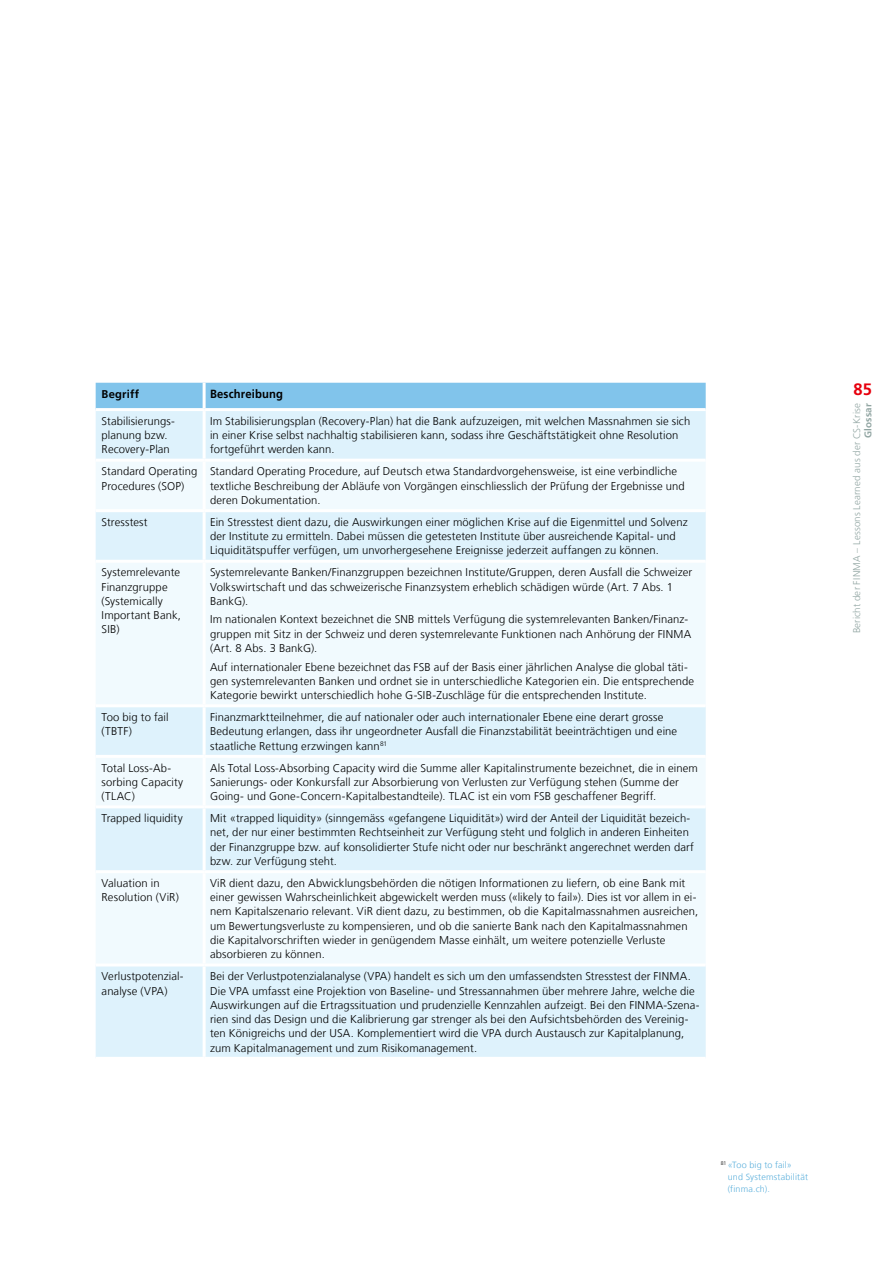
<style>
.page{position:relative;width:893px;height:1263px;background:#fff}
.page>*{position:absolute;margin:0;border:0;box-sizing:border-box;transform-origin:0 0}
.t1{font:700 16.5px "Frutiger LT Com";color:#e7000e}
.Tabellentext_bold{font:700 11.85px "Frutiger LT Com";letter-spacing:.015em;color:#000;scale:.95 1}
.Tabellentext{font:300 11.25px/14.2px "Frutiger LT Com";letter-spacing:.01em;color:#000}
.Tabellentext_bold-2{font:700 11.25px "Frutiger LT Com";letter-spacing:.015em;color:#000}
.t2{font:300 9.75px "Frutiger LT Com";letter-spacing:.015em;color:#91a5a2}
.t3{font:700 9.75px "Frutiger LT Com";letter-spacing:.02em;color:#91a5a2}
.Fussnoten{font:300 9px/12px "Frutiger LT Com";letter-spacing:.02em;color:#5cb0dc}
</style>
<div class="page">
<div style="left:96px;top:383px;width:610px;height:25px;background:#81c4eb"></div>
<div style="left:96px;top:411px;width:610px;height:646px;background:#def2fc"></div>
<svg style="left:96px;top:462px;width:610px;height:501px;fill:#f1fafe"></svg>
<hr style="left:203px;top:383px;width:3px;height:25px;background:#fff">
<hr style="left:203px;top:411px;width:3px;height:48px;background:#fff">
<hr style="left:203px;top:462px;width:3px;height:47px;background:#fff">
<hr style="left:203px;top:512px;width:3px;height:48px;background:#fff">
<hr style="left:203px;top:563px;width:3px;height:141px;background:#fff">
<hr style="left:203px;top:707px;width:3px;height:48px;background:#fff">
<hr style="left:203px;top:758px;width:3px;height:47px;background:#fff">
<hr style="left:203px;top:808px;width:3px;height:62px;background:#fff">
<hr style="left:203px;top:873px;width:3px;height:90px;background:#fff">
<hr style="left:203px;top:966px;width:3px;height:91px;background:#fff">
<hr style="left:96px;top:459px;width:108px;height:3px;background:#fff">
<hr style="left:204px;top:459px;width:502px;height:3px;background:#fff">
<hr style="left:96px;top:509px;width:108px;height:3px;background:#fff">
<hr style="left:204px;top:509px;width:502px;height:3px;background:#fff">
<hr style="left:96px;top:560px;width:108px;height:3px;background:#fff">
<hr style="left:204px;top:560px;width:502px;height:3px;background:#fff">
<hr style="left:96px;top:704px;width:108px;height:3px;background:#fff">
<hr style="left:204px;top:704px;width:502px;height:3px;background:#fff">
<hr style="left:96px;top:755px;width:108px;height:3px;background:#fff">
<hr style="left:204px;top:755px;width:502px;height:3px;background:#fff">
<hr style="left:96px;top:805px;width:108px;height:3px;background:#fff">
<hr style="left:204px;top:805px;width:502px;height:3px;background:#fff">
<hr style="left:96px;top:870px;width:108px;height:3px;background:#fff">
<hr style="left:204px;top:870px;width:502px;height:3px;background:#fff">
<hr style="left:96px;top:963px;width:108px;height:3px;background:#fff">
<hr style="left:204px;top:963px;width:502px;height:3px;background:#fff">
<p class="Tabellentext_bold-2" style="left:102px;top:387px;width:39px">Begriff</p>
<p class="Tabellentext_bold" style="left:210px;top:387px;width:78px">Beschreibung</p>
<p class="Tabellentext" style="left:102px;top:414px;width:75px">Stabilisierungs&shy;planung bzw.<br>Recovery-Plan</p>
<p class="Tabellentext" style="left:210px;top:414px;width:482px">Im Stabilisierungsplan (Recovery-Plan) hat die Bank aufzuzeigen, mit welchen Massnahmen sie sich in einer Krise selbst nachhaltig stabilisieren kann, sodass ihre Geschäftstätigkeit ohne Resolution fortgeführt werden kann.</p>
<p class="Tabellentext" style="left:102px;top:464px;width:97px">Standard Operating<br>Procedures (SOP)</p>
<p class="Tabellentext" style="left:210px;top:464px;width:476px">Standard Operating Procedure, auf Deutsch etwa Standardvorgehensweise, ist eine verbindliche textliche Beschreibung der Abläufe von Vorgängen einschliesslich der Prüfung der Ergebnisse und deren Dokumentation.</p>
<p class="Tabellentext" style="left:102px;top:515px;width:48px">Stresstest</p>
<p class="Tabellentext" style="left:210px;top:515px;width:479px">Ein Stresstest dient dazu, die Auswirkungen einer möglichen Krise auf die Eigenmittel und Solvenz der Institute zu ermitteln. Dabei müssen die getesteten Institute über ausreichende Kapital- und<br>Liquiditätspuffer verfügen, um unvorhergesehene Ereignisse jederzeit auffangen zu können.</p>
<p class="Tabellentext" style="left:102px;top:565px;width:81px">Systemrelevante<br>Finanzgruppe (Systemically<br>Important Bank,<br>SIB)</p>
<p class="Tabellentext" style="left:210px;top:565px;width:484px">Systemrelevante Banken/Finanzgruppen bezeichnen Institute/Gruppen, deren Ausfall die Schweizer<br>Volkswirtschaft und das schweizerische Finanzsystem erheblich schädigen würde (Art. 7 Abs. 1<br>BankG).</p>
<p class="Tabellentext" style="left:210px;top:612px;width:483px">Im nationalen Kontext bezeichnet die SNB mittels Verfügung die systemrelevanten Banken/Finanz&shy;gruppen mit Sitz in der Schweiz und deren systemrelevante Funktionen nach Anhörung der FINMA (Art. 8 Abs. 3 BankG).</p>
<p class="Tabellentext" style="left:210px;top:659px;width:486px">Auf internationaler Ebene bezeichnet das FSB auf der Basis einer jährlichen Analyse die global täti&shy;gen systemrelevanten Banken und ordnet sie in unterschiedliche Kategorien ein. Die entsprechende<br>Kategorie bewirkt unterschiedlich hohe G-SIB-Zuschläge für die entsprechenden Institute.</p>
<p class="Tabellentext" style="left:102px;top:710px;width:68px">Too big to fail (TBTF)</p>
<p class="Tabellentext" style="left:210px;top:710px;width:469px">Finanzmarktteilnehmer, die auf nationaler oder auch internationaler Ebene eine derart grosse<br>Bedeutung erlangen, dass ihr ungeordneter Ausfall die Finanzstabilität beeinträchtigen und eine staatliche Rettung erzwingen kann<sup>81</sup></p>
<p class="Tabellentext" style="left:102px;top:761px;width:83px">Total Loss-Ab&shy;sorbing Capacity (TLAC)</p>
<p class="Tabellentext" style="left:210px;top:761px;width:489px">Als Total Loss-Absorbing Capacity wird die Summe aller Kapitalinstrumente bezeichnet, die in einem<br>Sanierungs- oder Konkursfall zur Absorbierung von Verlusten zur Verfügung stehen (Summe der<br>Going- und Gone-Concern-Kapitalbestandteile). TLAC ist ein vom FSB geschaffener Begriff.</p>
<p class="Tabellentext" style="left:102px;top:811px;width:83px">Trapped liquidity</p>
<p class="Tabellentext" style="left:210px;top:811px;width:485px">Mit «trapped liquidity» (sinngemäss «gefangene Liquidität») wird der Anteil der Liquidität bezeich&shy;net, der nur einer bestimmten Rechtseinheit zur Verfügung steht und folglich in anderen Einheiten der Finanzgruppe bzw. auf konsolidierter Stufe nicht oder nur beschränkt angerechnet werden darf bzw. zur Verfügung steht.</p>
<p class="Tabellentext" style="left:102px;top:876px;width:79px">Valuation in<br>Resolution (ViR)</p>
<p class="Tabellentext" style="left:210px;top:876px;width:490px">ViR dient dazu, den Abwicklungsbehörden die nötigen Informationen zu liefern, ob eine Bank mit einer gewissen Wahrscheinlichkeit abgewickelt werden muss («likely to fail»). Dies ist vor allem in ei&shy;nem Kapitalszenario relevant. ViR dient dazu, zu bestimmen, ob die Kapitalmassnahmen ausreichen, um Bewertungsverluste zu kompensieren, und ob die sanierte Bank nach den Kapitalmassnahmen die Kapitalvorschriften wieder in genügendem Masse einhält, um weitere potenzielle Verluste absorbieren zu können.</p>
<p class="Tabellentext" style="left:102px;top:969px;width:84px">Verlustpotenzial&shy;analyse (VPA)</p>
<p class="Tabellentext" style="left:210px;top:969px;width:491px">Bei der Verlustpotenzialanalyse (VPA) handelt es sich um den umfassendsten Stresstest der FINMA.<br>Die VPA umfasst eine Projektion von Baseline- und Stressannahmen über mehrere Jahre, welche die Auswirkungen auf die Ertragssituation und prudenzielle Kennzahlen aufzeigt. Bei den FINMA-Szena&shy;rien sind das Design und die Kalibrierung gar strenger als bei den Aufsichtsbehörden des Vereinig&shy;ten Königreichs und der USA. Komplementiert wird die VPA durch Austausch zur Kapitalplanung, zum Kapitalmanagement und zum Risikomanagement.</p>
<p class="Fussnoten" style="left:728px;top:1159px;width:82px;text-indent:-7px"><sup>81</sup> «Too big to fail» und Systemstabilität (finma.ch).</p>
<h1 class="t1" style="left:854px;top:380px;width:20px">85</h1>
<p class="t2" style="left:851px;top:633px;width:232px;rotate:-90deg">Bericht der FINMA – Lessons Learned aus der CS-Krise</p>
<p class="t3" style="left:862px;top:438px;width:36px;rotate:-90deg">Glossar</p>
</div>
